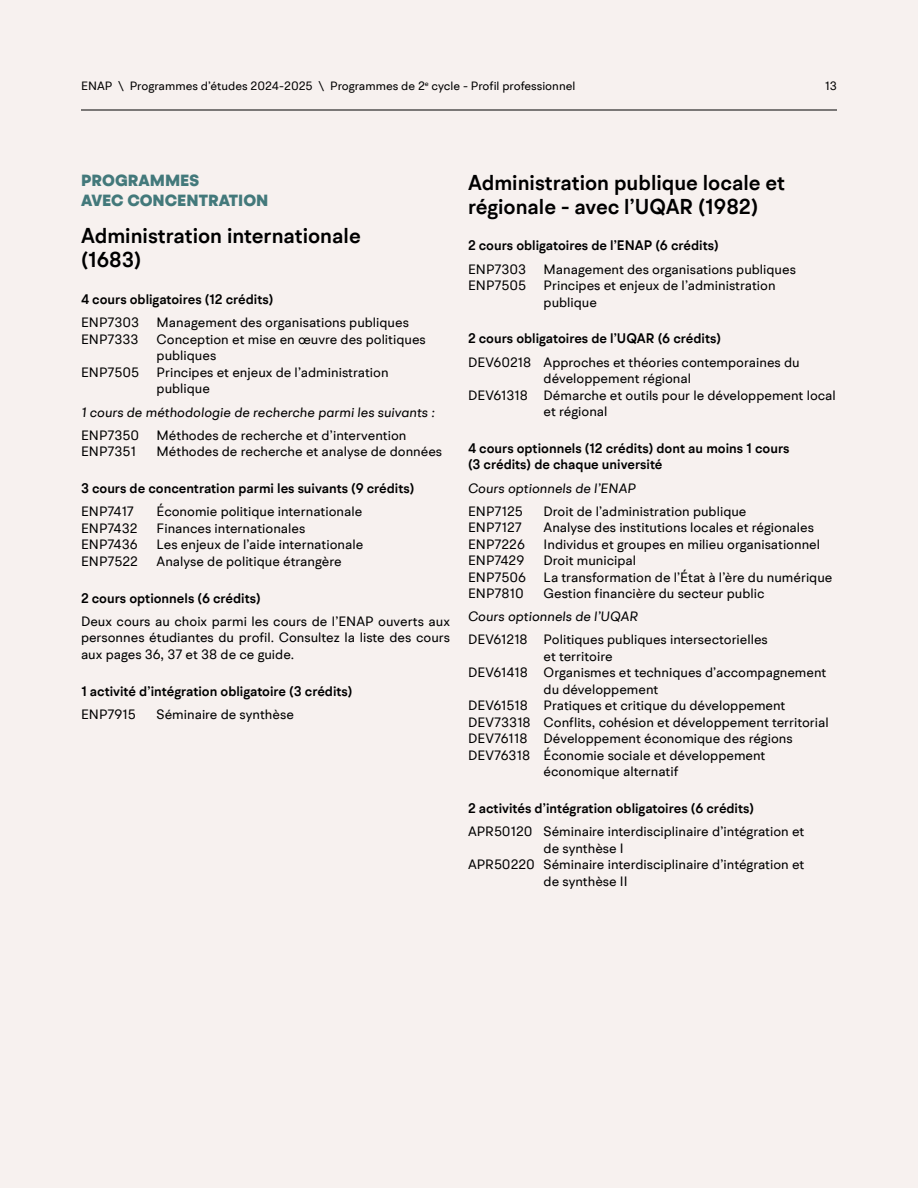
<style>
.page{position:relative;width:918px;height:1188px;background:#f7f1ef}
.page>*{position:absolute;margin:0;border:0;box-sizing:border-box;transform-origin:0 0}
.t1{font:600 21px/24px "BR Hendrix";color:#000}
.t2{font:900 16.5px/19.5px "BR Hendrix";color:#43797b}
.t3{font:13.5px/16.5px "BR Hendrix";color:#000}
.t4{font:600 13.5px/16.5px "BR Hendrix";color:#000}
.t5{font:italic 13.5px "BR Hendrix";color:#000}
.t6{font:12px "BR Hendrix";color:#000}
</style>
<div class="page">
<hr style="left:81px;top:110px;width:756px;height:1px;background:#000">
<p class="t6" style="left:81px;top:78px;width:496px">ENAP \ Programmes d’études 2024-2025 \ Programmes de 2<sup>e</sup> cycle - Profil professionnel</p>
<p class="t6" style="left:825px;top:78px;width:14px">13</p>
<p class="t2" style="left:81px;top:171px;width:189px">PROGRAMMES<br>AVEC CONCENTRATION</p>
<h1 class="t1" style="left:81px;top:224px;width:281px">Administration internationale (1683)</h1>
<p class="t4" style="left:81px;top:291px;width:194px">4 cours obligatoires (12 crédits)</p>
<p class="t3" style="left:81px;top:314px;width:60px">ENP7303</p>
<p class="t3" style="left:157px;top:314px;width:254px">Management des organisations publiques</p>
<p class="t3" style="left:81px;top:331px;width:59px">ENP7333</p>
<p class="t3" style="left:157px;top:331px;width:271px">Conception et mise en œuvre des politiques publiques</p>
<p class="t3" style="left:81px;top:364px;width:60px">ENP7505</p>
<p class="t3" style="left:157px;top:364px;width:234px">Principes et enjeux de l’administration publique</p>
<p class="t5" style="left:81px;top:404px;width:355px">1 cours de méthodologie de recherche parmi les suivants :</p>
<p class="t3" style="left:81px;top:427px;width:60px">ENP7350</p>
<p class="t3" style="left:157px;top:427px;width:251px">Méthodes de recherche et d’intervention</p>
<p class="t3" style="left:81px;top:443px;width:56px">ENP7351</p>
<p class="t3" style="left:157px;top:443px;width:287px">Méthodes de recherche et analyse de données</p>
<p class="t4" style="left:81px;top:480px;width:335px">3 cours de concentration parmi les suivants (9 crédits)</p>
<p class="t3" style="left:81px;top:503px;width:54px">ENP7417</p>
<p class="t3" style="left:157px;top:503px;width:207px">Économie politique internationale</p>
<p class="t3" style="left:81px;top:520px;width:58px">ENP7432</p>
<p class="t3" style="left:157px;top:520px;width:150px">Finances internationales</p>
<p class="t3" style="left:81px;top:536px;width:58px">ENP7436</p>
<p class="t3" style="left:157px;top:536px;width:208px">Les enjeux de l’aide internationale</p>
<p class="t3" style="left:81px;top:553px;width:59px">ENP7522</p>
<p class="t3" style="left:157px;top:553px;width:187px">Analyse de politique étrangère</p>
<p class="t4" style="left:81px;top:590px;width:181px">2 cours optionnels (6 crédits)</p>
<p class="t3" style="left:81px;top:613px;width:371px;text-align:justify">Deux cours au choix parmi les cours de l’ENAP ouverts aux personnes étudiantes du profil. Consultez la liste des cours aux pages 36, 37 et 38 de ce guide.</p>
<p class="t4" style="left:81px;top:683px;width:273px">1 activité d’intégration obligatoire (3 crédits)</p>
<p class="t3" style="left:81px;top:706px;width:56px">ENP7915</p>
<p class="t3" style="left:157px;top:706px;width:139px">Séminaire de synthèse</p>
<h1 class="t1" style="left:468px;top:171px;width:319px">Administration publique locale et régionale - avec l’UQAR (1982)</h1>
<p class="t4" style="left:468px;top:238px;width:252px">2 cours obligatoires de l’ENAP (6 crédits)</p>
<p class="t3" style="left:468px;top:261px;width:60px">ENP7303</p>
<p class="t3" style="left:544px;top:261px;width:254px">Management des organisations publiques</p>
<p class="t3" style="left:468px;top:277px;width:60px">ENP7505</p>
<p class="t3" style="left:544px;top:277px;width:234px">Principes et enjeux de l’administration publique</p>
<p class="t4" style="left:468px;top:331px;width:255px">2 cours obligatoires de l’UQAR (6 crédits)</p>
<p class="t3" style="left:468px;top:354px;width:333px">DEV60218 Approches et théories contemporaines du</p>
<p class="t3" style="left:544px;top:370px;width:149px">développement régional</p>
<p class="t3" style="left:468px;top:387px;width:369px">DEV61318 Démarche et outils pour le développement local</p>
<p class="t3" style="left:544px;top:403px;width:65px">et régional</p>
<p class="t4" style="left:468px;top:440px;width:323px">4 cours optionnels (12 crédits) dont au moins 1 cours (3 crédits) de chaque université</p>
<p class="t5" style="left:468px;top:479px;width:169px">Cours optionnels de l’ENAP</p>
<p class="t3" style="left:468px;top:503px;width:56px">ENP7125</p>
<p class="t3" style="left:544px;top:503px;width:204px">Droit de l’administration publique</p>
<p class="t3" style="left:468px;top:519px;width:55px">ENP7127</p>
<p class="t3" style="left:544px;top:519px;width:272px">Analyse des institutions locales et régionales</p>
<p class="t3" style="left:468px;top:536px;width:58px">ENP7226</p>
<p class="t3" style="left:544px;top:536px;width:278px">Individus et groupes en milieu organisationnel</p>
<p class="t3" style="left:468px;top:552px;width:58px">ENP7429</p>
<p class="t3" style="left:544px;top:552px;width:94px">Droit municipal</p>
<p class="t3" style="left:468px;top:569px;width:60px">ENP7506</p>
<p class="t3" style="left:544px;top:569px;width:290px">La transformation de l’État à l’ère du numérique</p>
<p class="t3" style="left:468px;top:585px;width:57px">ENP7810</p>
<p class="t3" style="left:544px;top:585px;width:222px">Gestion financière du secteur public</p>
<p class="t5" style="left:468px;top:608px;width:172px">Cours optionnels de l’UQAR</p>
<p class="t3" style="left:468px;top:631px;width:301px">DEV61218 Politiques publiques intersectorielles</p>
<p class="t3" style="left:544px;top:648px;width:70px">et territoire</p>
<p class="t3" style="left:468px;top:664px;width:360px">DEV61418 Organismes et techniques d’accompagnement</p>
<p class="t3" style="left:544px;top:681px;width:116px">du développement</p>
<p class="t3" style="left:468px;top:697px;width:319px">DEV61518 Pratiques et critique du développement</p>
<p class="t3" style="left:468px;top:714px;width:362px">DEV73318 Conflits, cohésion et développement territorial</p>
<p class="t3" style="left:468px;top:730px;width:326px">DEV76118 Développement économique des régions</p>
<p class="t3" style="left:468px;top:747px;width:299px">DEV76318 Économie sociale et développement</p>
<p class="t3" style="left:544px;top:763px;width:136px">économique alternatif</p>
<p class="t4" style="left:468px;top:800px;width:288px">2 activités d’intégration obligatoires (6 crédits)</p>
<p class="t3" style="left:468px;top:823px;width:338px">APR50120 Séminaire interdisciplinaire d’intégration et</p>
<p class="t3" style="left:544px;top:840px;width:82px">de synthèse I</p>
<p class="t3" style="left:468px;top:856px;width:338px">APR50220 Séminaire interdisciplinaire d’intégration et</p>
<p class="t3" style="left:544px;top:873px;width:86px">de synthèse II</p>
</div>
